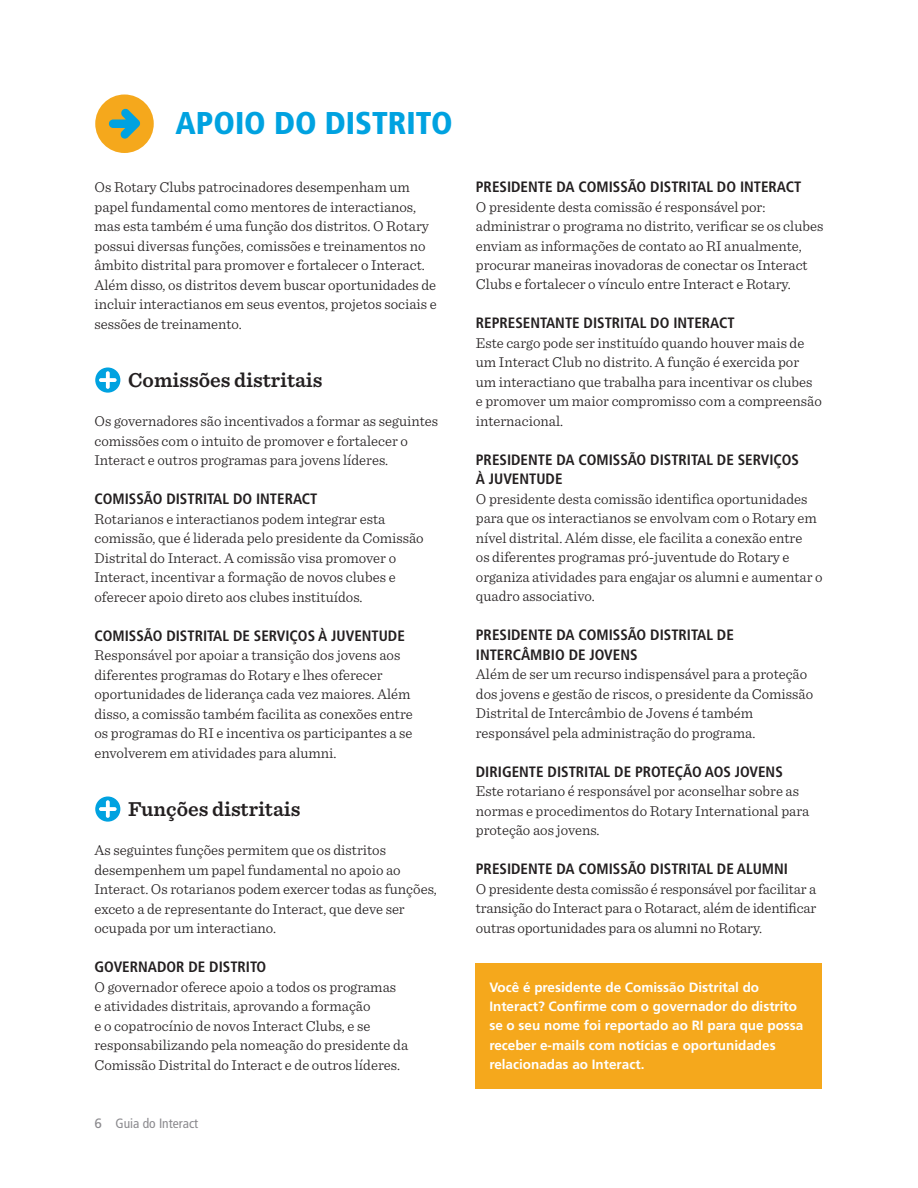
<style>
.page{position:relative;width:918px;height:1188px;background:#fff}
.page>*{position:absolute;margin:0;border:0;box-sizing:border-box;transform-origin:0 0}
.t1{font:900 condensed 31.5px "Frutiger LT Std";color:#00a2e0}
.t2{font:600 21px "Sentinel";color:#231f20}
.t3{font:300 15px/19.5px "Sentinel";color:#231f20}
.t4{font:700 condensed 15px/19.5px "Frutiger LT Std";color:#231f20}
.t5{font:700 13.5px/19.5px "Frutiger LT Std";color:#fff}
.t6{font:condensed 13.5px "Frutiger LT Std";color:#8b8a8e}
.s1{font-stretch:normal}
</style>
<div class="page">
<div style="left:476px;top:963px;width:346px;height:126px;background:#f5a81c"></div>
<div style="left:95px;top:94px;width:59px;height:59px;background:#f5a81c;border-radius:50%"></div>
<svg style="left:109px;top:108px;width:31px;height:31px"></svg>
<svg style="left:95px;top:367px;width:25px;height:26px"></svg>
<svg style="left:99px;top:371px;width:18px;height:18px"></svg>
<svg style="left:95px;top:796px;width:25px;height:26px"></svg>
<svg style="left:99px;top:800px;width:18px;height:18px"></svg>
<h1 class="t1" style="left:176px;top:104px;width:279px">APOIO DO DISTRITO</h1>
<p class="t3" style="left:94px;top:176px;width:344px">Os Rotary Clubs patrocinadores desempenham um papel fundamental como mentores de interactianos, mas esta também é uma função dos distritos. O Rotary possui diversas funções, comissões e treinamentos no âmbito distrital para promover e fortalecer o Interact.<br>Além disso, os distritos devem buscar oportunidades de incluir interactianos em seus eventos, projetos sociais e sessões de treinamento.</p>
<h2 class="t2" style="left:128px;top:364px;width:196px">Comissões distritais</h2>
<p class="t3" style="left:94px;top:410px;width:345px">Os governadores são incentivados a formar as seguintes comissões com o intuito de promover e fortalecer o<br>Interact e outros programas para jovens líderes.</p>
<p class="t4" style="left:94px;top:489px;width:224px">COMISSÃO DISTRITAL DO INTERACT</p>
<p class="t3" style="left:94px;top:508px;width:331px">Rotarianos e interactianos podem integrar esta comissão, que é liderada pelo presidente da Comissão Distrital do Interact. A comissão visa promover o Interact, incentivar a formação de novos clubes e oferecer apoio direto aos clubes instituídos.</p>
<p class="t4" style="left:94px;top:626px;width:312px">COMISSÃO DISTRITAL DE SERVIÇOS À JUVENTUDE</p>
<p class="t3" style="left:94px;top:644px;width:320px">Responsável por apoiar a transição dos jovens aos diferentes programas do Rotary e lhes oferecer oportunidades de liderança cada vez maiores. Além disso, a comissão também facilita as conexões entre os programas do RI e incentiva os participantes a se envolverem em atividades para alumni.</p>
<h2 class="t2" style="left:128px;top:793px;width:174px">Funções distritais</h2>
<p class="t3" style="left:94px;top:839px;width:344px">As seguintes funções permitem que os distritos desempenhem um papel fundamental no apoio ao Interact. Os rotarianos podem exercer todas as funções, exceto a de representante do Interact, que deve ser ocupada por um interactiano.</p>
<p class="t4" style="left:94px;top:957px;width:173px">GOVERNADOR DE DISTRITO</p>
<p class="t3" style="left:94px;top:976px;width:315px">O governador oferece apoio a todos os programas<br>e atividades distritais, aprovando a formação<br>e o copatrocínio de novos Interact Clubs, e se responsabilizando pela nomeação do presidente da Comissão Distrital do Interact e de outros líderes.</p>
<p class="t6" style="left:94px;top:1115px;width:105px"><span class="s1">6</span> Guia do Interact</p>
<p class="t4" style="left:476px;top:177px;width:327px">PRESIDENTE DA COMISSÃO DISTRITAL DO INTERACT</p>
<p class="t3" style="left:476px;top:196px;width:349px">O presidente desta comissão é responsável por: administrar o programa no distrito, verificar se os clubes enviam as informações de contato ao RI anualmente, procurar maneiras inovadoras de conectar os Interact Clubs e fortalecer o vínculo entre Interact e Rotary.</p>
<p class="t4" style="left:476px;top:314px;width:260px">REPRESENTANTE DISTRITAL DO INTERACT</p>
<p class="t3" style="left:476px;top:332px;width:347px">Este cargo pode ser instituído quando houver mais de um Interact Club no distrito. A função é exercida por um interactiano que trabalha para incentivar os clubes e promover um maior compromisso com a compreensão internacional.</p>
<p class="t4" style="left:476px;top:450px;width:325px">PRESIDENTE DA COMISSÃO DISTRITAL DE SERVIÇOS<br>À JUVENTUDE</p>
<p class="t3" style="left:476px;top:488px;width:348px">O presidente desta comissão identifica oportunidades para que os interactianos se envolvam com o Rotary em nível distrital. Além disse, ele facilita a conexão entre<br>os diferentes programas pró-juventude do Rotary e organiza atividades para engajar os alumni e aumentar o quadro associativo.</p>
<p class="t4" style="left:476px;top:626px;width:260px">PRESIDENTE DA COMISSÃO DISTRITAL DE<br>INTERCÂMBIO DE JOVENS</p>
<p class="t3" style="left:476px;top:664px;width:339px">Além de ser um recurso indispensável para a proteção dos jovens e gestão de riscos, o presidente da Comissão Distrital de Intercâmbio de Jovens é também responsável pela administração do programa.</p>
<p class="t4" style="left:476px;top:762px;width:308px">DIRIGENTE DISTRITAL DE PROTEÇÃO AOS JOVENS</p>
<p class="t3" style="left:476px;top:781px;width:335px">Este rotariano é responsável por aconselhar sobre as normas e procedimentos do Rotary International para proteção aos jovens.</p>
<p class="t4" style="left:476px;top:860px;width:314px">PRESIDENTE DA COMISSÃO DISTRITAL DE ALUMNI</p>
<p class="t3" style="left:476px;top:878px;width:342px;text-align:justify">O presidente desta comissão é responsável por facilitar a transição do Interact para o Rotaract, além de identificar outras oportunidades para os alumni no Rotary.</p>
<p class="t5" style="left:489px;top:977px;width:316px">Você é presidente de Comissão Distrital do Interact? Confirme com o governador do distrito se o seu nome foi reportado ao RI para que possa receber e-mails com notícias e oportunidades relacionadas ao Interact.</p>
</div>
